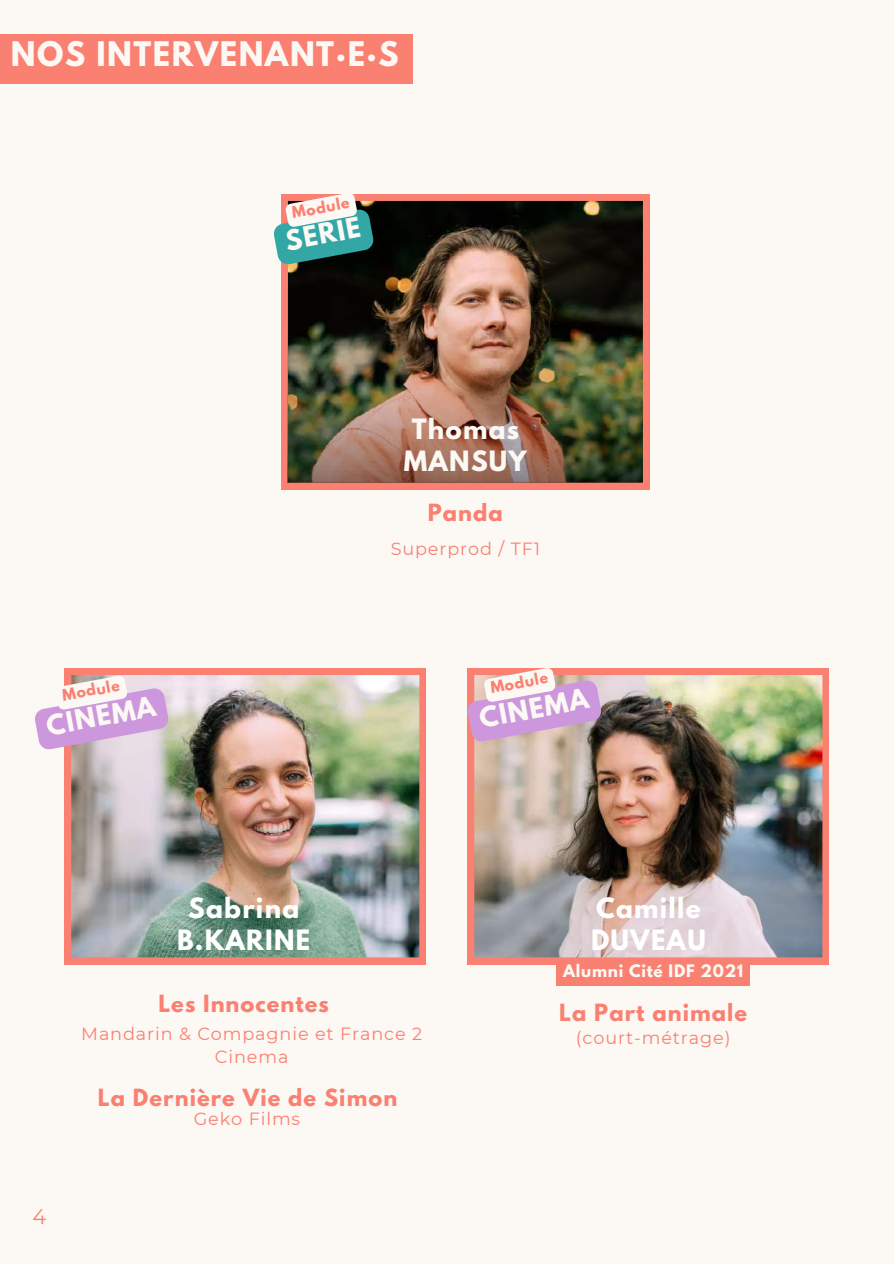
<style>
.page{position:relative;width:894px;height:1264px;background:#fff}
.page>*{position:absolute;margin:0;border:0;box-sizing:border-box;transform-origin:0 0}
.t1{font:700 30px "League Spartan";letter-spacing:.05em;color:#fcf9f4}
.t2{font:700 24.75px/32.2px "League Spartan";letter-spacing:.05em;color:#fcf9f4;text-align:center}
.t3{font:700 24.75px/32.2px "League Spartan";letter-spacing:.05em;color:#fff}
.t4{font:700 21px "League Spartan";letter-spacing:.05em;color:#fa8072}
.t5{font:21px "Montserrat";color:#fa8072}
.t6{font:17.7px/22.8px "Montserrat";letter-spacing:.05em;color:#fa8072;text-align:center}
.t7{font:700 15.3px "League Spartan";letter-spacing:.05em;color:#fcf9f4}
.t8{font:700 14.1px "League Spartan";color:#fa8072}
</style>
<div class="page">
<div style="left:0;top:0;width:893px;height:1263px;background:#fcf9f4"></div>
<img style="left:64px;top:668px;width:362px;height:296px">
<img style="left:467px;top:668px;width:361px;height:296px">
<svg style="left:281px;top:194px;width:368px;height:295px;background:#5f3d31"></svg>
<svg style="left:274px;top:194px;width:101px;height:72px"></svg>
<div style="left:0;top:34px;width:412px;height:49px;background:#fa8072"></div>
<img style="left:288px;top:286px;width:354px;height:196px">
<svg style="left:467px;top:668px;width:135px;height:75px"></svg>
<svg style="left:35px;top:674px;width:135px;height:77px"></svg>
<div style="left:556px;top:960px;width:193px;height:26px;background:#fa8072"></div>
<h1 class="t1" style="left:11px;top:39px;width:389px">NOS INTERVENANT·E·S</h1>
<p class="t8" style="left:291px;top:206px;width:59px;rotate:-11deg">Module</p>
<h2 class="t2" style="left:283px;top:228px;width:77px;rotate:-11deg">SERIE</h2>
<p class="t8" style="left:61px;top:688px;width:59px;rotate:-11deg">Module</p>
<h2 class="t2" style="left:44px;top:713px;width:112px;rotate:-11deg">CINEMA</h2>
<h2 class="t3" style="left:177px;top:894px;width:134px;text-align:center">Sabrina<br>B.KARINE</h2>
<h2 class="t2" style="left:404px;top:416px;width:124px">Thomas<br>MANSUY</h2>
<p class="t4" style="left:428px;top:502px;width:77px">Panda</p>
<p class="t6" style="left:390px;top:537px;width:151px">Superprod / TF1</p>
<p class="t8" style="left:489px;top:681px;width:59px;rotate:-11deg">Module</p>
<h2 class="t2" style="left:477px;top:705px;width:112px;rotate:-11deg">CINEMA</h2>
<h2 class="t3" style="left:591px;top:894px;width:116px">Camille<br>DUVEAU</h2>
<p class="t5" style="left:32px;top:1203px;width:15px">4</p>
<p class="t4" style="left:158px;top:993px;width:172px">Les Innocentes</p>
<p class="t6" style="left:81px;top:1022px;width:342px">Mandarin &amp; Compagnie et France 2<br>Cinema</p>
<p class="t4" style="left:98px;top:1087px;width:301px">La Dernière Vie de Simon</p>
<p class="t6" style="left:194px;top:1107px;width:108px">Geko Films</p>
<p class="t7" style="left:563px;top:963px;width:182px">Alumni Cité IDF 2021</p>
<p class="t4" style="left:559px;top:1001px;width:189px">La Part animale</p>
<p class="t6" style="left:575px;top:1026px;width:156px">(court-métrage)</p>
</div>
